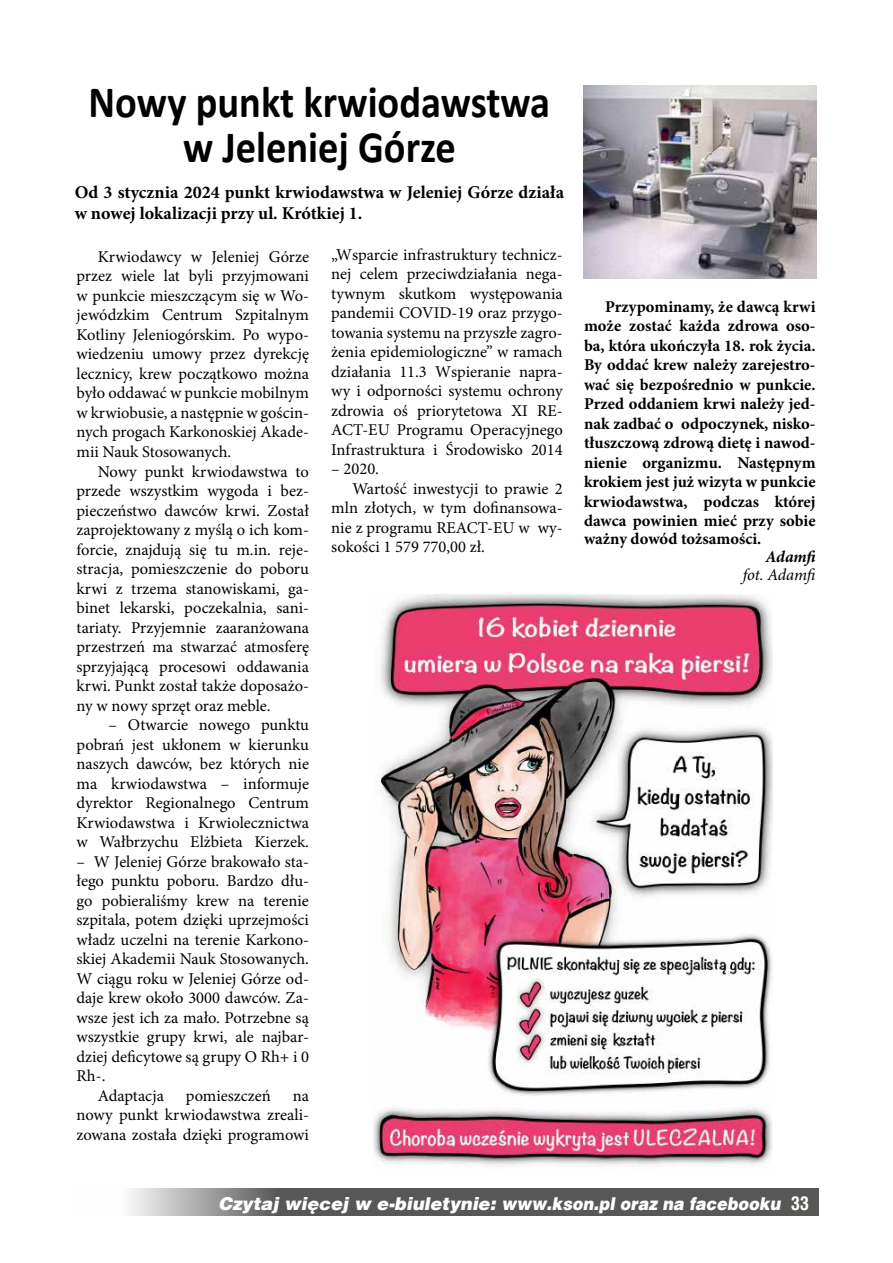
<style>
.page{position:relative;width:893px;height:1263px;background:#fff}
.page>*{position:absolute;margin:0;border:0;box-sizing:border-box;transform-origin:0 0}
.t1{font:700 45px/45px "Calibri";color:#000;text-align:center;scale:.9 1}
.t2{font:700 18px/21px "Minion Pro";color:#000}
.t3{font:italic 900 17.7px "Switzerland";color:#fff}
.t4{font:16.5px/19.5px "Minion Pro";color:#000;text-align:justify}
.t5{font:700 16.5px/19.5px "Minion Pro";color:#000;text-align:justify}
.t6{font:italic 16.5px "Minion Pro";letter-spacing:-.01em;color:#000}
.t7{font:italic 700 16.5px "Minion Pro";letter-spacing:-.01em;color:#000}
.s1{font-family:"Switzerland Condensed";font-weight:700;font-style:normal;font-size:18px}
</style>
<div class="page">
<svg style="left:131px;top:1188px;width:687px;height:28px;fill:#575756"></svg>
<img style="left:584px;top:85px;width:232px;height:193px">
<img style="left:373px;top:595px;width:400px;height:572px">
<h1 class="t1" style="left:89px;top:79px;width:514px">Nowy punkt krwiodawstwa w Jeleniej Górze</h1>
<p class="t2" style="left:75px;top:182px;width:491px">Od 3 stycznia 2024 punkt krwiodawstwa w Jeleniej Górze działa w nowej lokalizacji przy ul. Krótkiej 1.</p>
<p class="t4" style="left:77px;top:247px;width:234px;text-indent:21px">Krwiodawcy w Jeleniej Górze przez wiele lat byli przyjmowani w punkcie mieszczącym się w Wo&shy;jewódzkim Centrum Szpitalnym Kotliny Jeleniogórskim. Po wypo&shy;wiedzeniu umowy przez dyrekcję lecznicy, krew początkowo można było oddawać w punkcie mobilnym w krwiobusie, a następnie w gościn&shy;nych progach Karkonoskiej Akade&shy;mii Nauk Stosowanych.</p>
<p class="t4" style="left:77px;top:461px;width:234px;text-indent:21px">Nowy punkt krwiodawstwa to przede wszystkim wygoda i bez&shy;pieczeństwo dawców krwi. Został zaprojektowany z myślą o ich kom&shy;forcie, znajdują się tu m.in. reje&shy;stracja, pomieszczenie do poboru krwi z trzema stanowiskami, ga&shy;binet lekarski, poczekalnia, sani&shy;tariaty. Przyjemnie zaaranżowana przestrzeń ma stwarzać atmosferę sprzyjającą procesowi oddawania krwi. Punkt został także doposażo&shy;ny w nowy sprzęt oraz meble.</p>
<p class="t4" style="left:77px;top:715px;width:234px;text-indent:32px">– Otwarcie nowego punktu pobrań jest ukłonem w kierunku naszych dawców, bez których nie ma krwiodawstwa – informuje dyrektor Regionalnego Centrum Krwiodawstwa i Krwiolecznictwa w Wałbrzychu Elżbieta Kierzek.</p>
<p class="t4" style="left:77px;top:852px;width:234px">– W Jeleniej Górze brakowało sta-</p>
<p class="t4" style="left:77px;top:871px;width:234px">łego punktu poboru. Bardzo dłu-</p>
<p class="t4" style="left:77px;top:891px;width:234px">go pobieraliśmy krew na terenie</p>
<p class="t4" style="left:77px;top:910px;width:234px">szpitala, potem dzięki uprzejmości</p>
<p class="t4" style="left:77px;top:930px;width:234px">władz uczelni na terenie Karkono-</p>
<p class="t4" style="left:77px;top:949px;width:234px">skiej Akademii Nauk Stosowanych.</p>
<p class="t4" style="left:77px;top:969px;width:234px">W ciągu roku w Jeleniej Górze od-</p>
<p class="t4" style="left:77px;top:988px;width:234px">daje krew około 3000 dawców. Za-</p>
<p class="t4" style="left:77px;top:1008px;width:234px">wsze jest ich za mało. Potrzebne są</p>
<p class="t4" style="left:77px;top:1027px;width:234px">wszystkie grupy krwi, ale najbar-</p>
<p class="t4" style="left:77px;top:1047px;width:234px">dziej deficytowe są grupy O Rh+ i 0</p>
<p class="t4" style="left:77px;top:1066px;width:30px">Rh-.</p>
<p class="t4" style="left:98px;top:1086px;width:68px">Adaptacja</p>
<p class="t4" style="left:186px;top:1086px;width:86px">pomieszczeń</p>
<p class="t4" style="left:331px;top:245px;width:233px">„Wsparcie infrastruktury technicz&shy;nej celem przeciwdziałania nega&shy;tywnym skutkom występowania pandemii COVID-19 oraz przygo&shy;towania systemu na przyszłe zagro&shy;żenia epidemiologiczne” w ramach działania 11.3 Wspieranie napra&shy;wy i odporności systemu ochrony zdrowia oś priorytetowa XI RE-ACT-EU Programu Operacyjnego Infrastruktura i Środowisko 2014</p>
<p class="t4" style="left:331px;top:459px;width:49px">– 2020.</p>
<p class="t4" style="left:352px;top:479px;width:212px">Wartość inwestycji to prawie 2</p>
<p class="t4" style="left:331px;top:498px;width:233px">mln złotych, w tym dofinansowa-</p>
<p class="t4" style="left:331px;top:518px;width:233px">nie z programu REACT-EU w wy-</p>
<p class="t4" style="left:331px;top:537px;width:155px">sokości 1 579 770,00 zł.</p>
<p class="t4" style="left:77px;top:1086px;width:234px;text-indent:216px">na nowy punkt krwiodawstwa zreali&shy;zowana została dzięki programowi</p>
<p class="t5" style="left:584px;top:296px;width:233px;text-indent:21px">Przypominamy, że dawcą krwi może zostać każda zdrowa oso&shy;ba, która ukończyła 18. rok życia.<br>By oddać krew należy zarejestro&shy;wać się bezpośrednio w punkcie.<br>Przed oddaniem krwi należy jed&shy;nak zadbać o odpoczynek, nisko&shy;tłuszczową zdrową dietę i nawod&shy;nienie organizmu. Następnym krokiem jest już wizyta w punkcie krwiodawstwa, podczas której dawca powinien mieć przy sobie</p>
<p class="t5" style="left:584px;top:529px;width:179px">ważny dowód tożsamości.</p>
<p class="t7" style="left:765px;top:545px;width:54px">Adamfi</p>
<p class="t6" style="left:743px;top:564px;width:76px">fot. Adamfi</p>
<p class="t3" style="left:218px;top:1193px;width:592px">Czytaj więcej w e-biuletynie: www.kson.pl oraz na facebooku <span class="s1">33</span></p>
</div>
